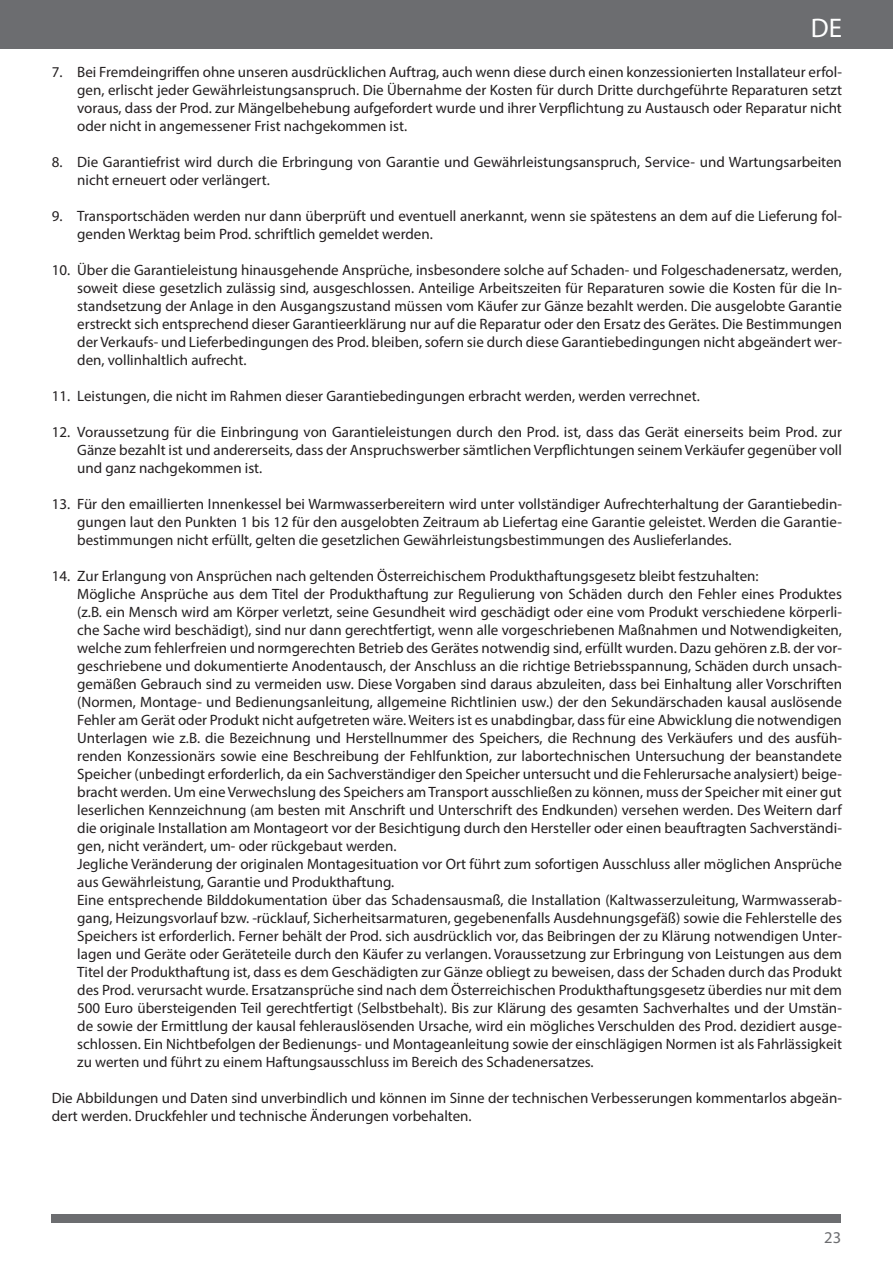
<style>
.page{position:relative;width:893px;height:1263px;background:#fff}
.page>*{position:absolute;margin:0;border:0;box-sizing:border-box;transform-origin:0 0}
.t1{font:27px "Myriad Pro";color:#fff}
.t2{font:16.5px "Myriad Pro";color:#6c6d70}
.Helv__Einfacher_Absa{font:15px/18px "Myriad Pro";color:#231f20;text-align:justify}
</style>
<div class="page">
<div style="left:0;top:0;width:893px;height:49px;background:#6c6d70"></div>
<div style="left:52px;top:1214px;width:789px;height:8px;background:#6c6d70"></div>
<h1 class="t1" style="left:811px;top:11px;width:33px">DE</h1>
<p class="Helv__Einfacher_Absa" style="left:77px;top:63px;width:766px;text-indent:-26px">7. Bei Fremdeingriffen ohne unseren ausdrücklichen Auftrag, auch wenn diese durch einen konzessionierten Installateur erfol&shy;gen, erlischt jeder Gewährleistungsanspruch. Die Übernahme der Kosten für durch Dritte durchgeführte Reparaturen setzt voraus, dass der Prod. zur Mängelbehebung aufgefordert wurde und ihrer Verpflichtung zu Austausch oder Reparatur nicht oder nicht in angemessener Frist nachgekommen ist.</p>
<p class="Helv__Einfacher_Absa" style="left:77px;top:153px;width:766px;text-indent:-26px">8. Die Garantiefrist wird durch die Erbringung von Garantie und Gewährleistungsanspruch, Service- und Wartungsarbeiten nicht erneuert oder verlängert.</p>
<p class="Helv__Einfacher_Absa" style="left:77px;top:207px;width:766px;text-indent:-26px">9. Transportschäden werden nur dann überprüft und eventuell anerkannt, wenn sie spätestens an dem auf die Lieferung fol&shy;genden Werktag beim Prod. schriftlich gemeldet werden.</p>
<p class="Helv__Einfacher_Absa" style="left:77px;top:261px;width:766px;text-indent:-26px">10. Über die Garantieleistung hinausgehende Ansprüche, insbesondere solche auf Schaden- und Folgeschadenersatz, werden, soweit diese gesetzlich zulässig sind, ausgeschlossen. Anteilige Arbeitszeiten für Reparaturen sowie die Kosten für die In&shy;standsetzung der Anlage in den Ausgangszustand müssen vom Käufer zur Gänze bezahlt werden. Die ausgelobte Garantie erstreckt sich entsprechend dieser Garantieerklärung nur auf die Reparatur oder den Ersatz des Gerätes. Die Bestimmungen der Verkaufs- und Lieferbedingungen des Prod. bleiben, sofern sie durch diese Garantiebedingungen nicht abgeändert wer&shy;den, vollinhaltlich aufrecht.</p>
<p class="Helv__Einfacher_Absa" style="left:52px;top:387px;width:649px">11. Leistungen, die nicht im Rahmen dieser Garantiebedingungen erbracht werden, werden verrechnet.</p>
<p class="Helv__Einfacher_Absa" style="left:77px;top:423px;width:766px;text-indent:-26px">12. Voraussetzung für die Einbringung von Garantieleistungen durch den Prod. ist, dass das Gerät einerseits beim Prod. zur Gänze bezahlt ist und andererseits, dass der Anspruchswerber sämtlichen Verpflichtungen seinem Verkäufer gegenüber voll und ganz nachgekommen ist.</p>
<p class="Helv__Einfacher_Absa" style="left:77px;top:495px;width:766px;text-indent:-26px">13. Für den emaillierten Innenkessel bei Warmwasserbereitern wird unter vollständiger Aufrechterhaltung der Garantiebedin&shy;gungen laut den Punkten 1 bis 12 für den ausgelobten Zeitraum ab Liefertag eine Garantie geleistet. Werden die Garantie&shy;bestimmungen nicht erfüllt, gelten die gesetzlichen Gewährleistungsbestimmungen des Auslieferlandes.</p>
<p class="Helv__Einfacher_Absa" style="left:52px;top:567px;width:708px">14. Zur Erlangung von Ansprüchen nach geltenden Österreichischem Produkthaftungsgesetz bleibt festzuhalten:</p>
<p class="Helv__Einfacher_Absa" style="left:77px;top:585px;width:766px">Mögliche Ansprüche aus dem Titel der Produkthaftung zur Regulierung von Schäden durch den Fehler eines Produktes (z.B. ein Mensch wird am Körper verletzt, seine Gesundheit wird geschädigt oder eine vom Produkt verschiedene körperli&shy;che Sache wird beschädigt), sind nur dann gerechtfertigt, wenn alle vorgeschriebenen Maßnahmen und Notwendigkeiten, welche zum fehlerfreien und normgerechten Betrieb des Gerätes notwendig sind, erfüllt wurden. Dazu gehören z.B. der vor&shy;geschriebene und dokumentierte Anodentausch, der Anschluss an die richtige Betriebsspannung, Schäden durch unsach&shy;gemäßen Gebrauch sind zu vermeiden usw. Diese Vorgaben sind daraus abzuleiten, dass bei Einhaltung aller Vorschriften (Normen, Montage- und Bedienungsanleitung, allgemeine Richtlinien usw.) der den Sekundärschaden kausal auslösende Fehler am Gerät oder Produkt nicht aufgetreten wäre. Weiters ist es unabdingbar, dass für eine Abwicklung die notwendigen Unterlagen wie z.B. die Bezeichnung und Herstellnummer des Speichers, die Rechnung des Verkäufers und des ausfüh&shy;renden Konzessionärs sowie eine Beschreibung der Fehlfunktion, zur labortechnischen Untersuchung der beanstandete Speicher (unbedingt erforderlich, da ein Sachverständiger den Speicher untersucht und die Fehlerursache analysiert) beige&shy;bracht werden. Um eine Verwechslung des Speichers am Transport ausschließen zu können, muss der Speicher mit einer gut leserlichen Kennzeichnung (am besten mit Anschrift und Unterschrift des Endkunden) versehen werden. Des Weitern darf die originale Installation am Montageort vor der Besichtigung durch den Hersteller oder einen beauftragten Sachverständi&shy;gen, nicht verändert, um- oder rückgebaut werden.</p>
<p class="Helv__Einfacher_Absa" style="left:77px;top:855px;width:766px">Jegliche Veränderung der originalen Montagesituation vor Ort führt zum sofortigen Ausschluss aller möglichen Ansprüche aus Gewährleistung, Garantie und Produkthaftung.</p>
<p class="Helv__Einfacher_Absa" style="left:77px;top:891px;width:766px">Eine entsprechende Bilddokumentation über das Schadensausmaß, die Installation (Kaltwasserzuleitung, Warmwasserab&shy;gang, Heizungsvorlauf bzw. -rücklauf, Sicherheitsarmaturen, gegebenenfalls Ausdehnungsgefäß) sowie die Fehlerstelle des Speichers ist erforderlich. Ferner behält der Prod. sich ausdrücklich vor, das Beibringen der zu Klärung notwendigen Unter&shy;lagen und Geräte oder Geräteteile durch den Käufer zu verlangen. Voraussetzung zur Erbringung von Leistungen aus dem Titel der Produkthaftung ist, dass es dem Geschädigten zur Gänze obliegt zu beweisen, dass der Schaden durch das Produkt des Prod. verursacht wurde. Ersatzansprüche sind nach dem Österreichischen Produkthaftungsgesetz überdies nur mit dem 500 Euro übersteigenden Teil gerechtfertigt (Selbstbehalt). Bis zur Klärung des gesamten Sachverhaltes und der Umstän&shy;de sowie der Ermittlung der kausal fehlerauslösenden Ursache, wird ein mögliches Verschulden des Prod. dezidiert ausge&shy;schlossen. Ein Nichtbefolgen der Bedienungs- und Montageanleitung sowie der einschlägigen Normen ist als Fahrlässigkeit zu werten und führt zu einem Haftungsausschluss im Bereich des Schadenersatzes.</p>
<p class="Helv__Einfacher_Absa" style="left:52px;top:1089px;width:792px">Die Abbildungen und Daten sind unverbindlich und können im Sinne der technischen Verbesserungen kommentarlos abgeän&shy;dert werden. Druckfehler und technische Änderungen vorbehalten.</p>
<p class="t2" style="left:824px;top:1227px;width:18px">23</p>
</div>
